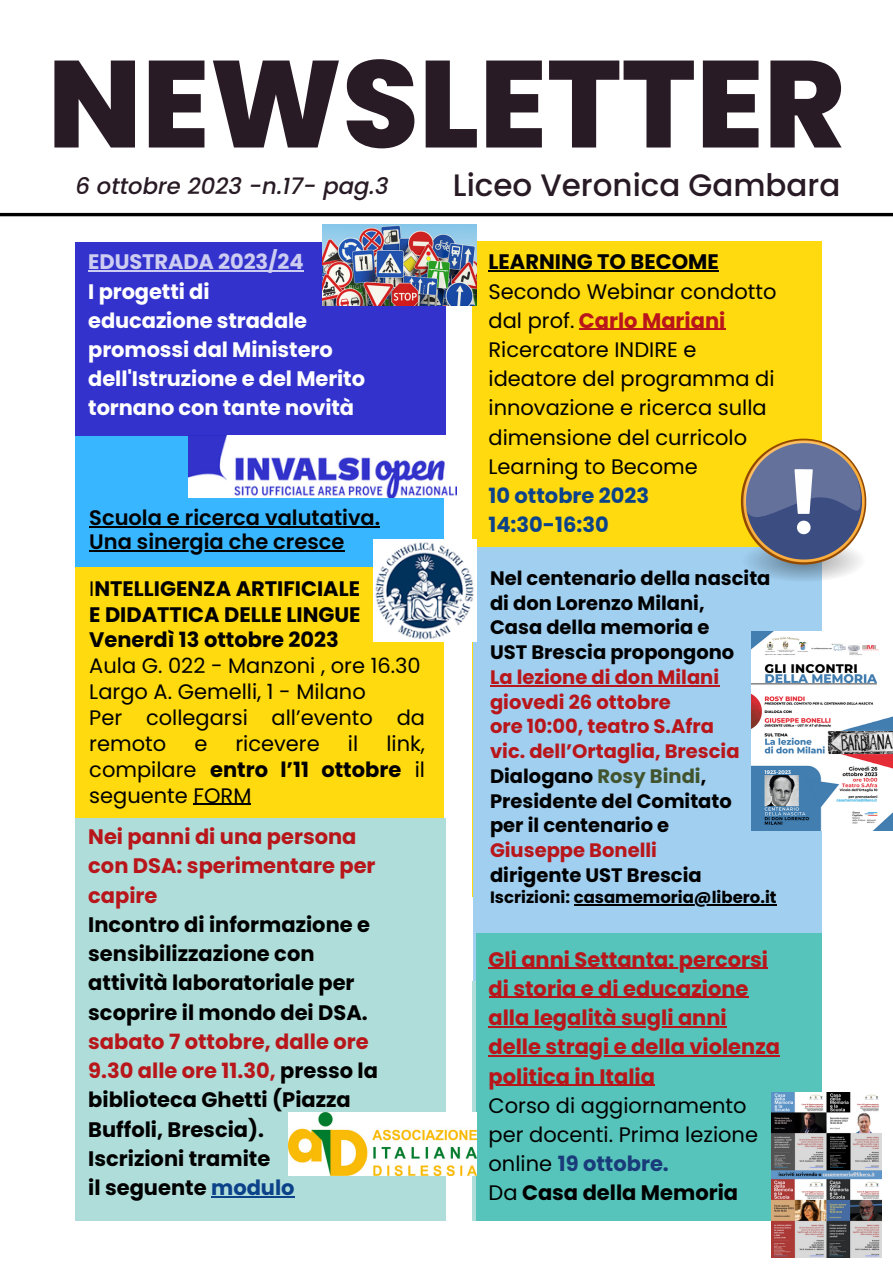
<style>
.page{position:relative;width:893px;height:1264px;background:#fff}
.page>*{position:absolute;margin:0;border:0;box-sizing:border-box;transform-origin:0 0}
.t1{font:800 123.3px "Poppins";color:#291b25}
.t2{font:500 30.9px "Poppins";color:#291b25}
.t3{font:italic 500 22.8px "Poppins";color:#291b25}
.t4{font:21px/29.2px "Poppins";color:#000}
.t5{font:700 21px/29.2px "Poppins";color:#000}
.t6{font:700 21px/29.2px "Poppins";color:#b8161a}
.t7{font:700 21px/29.2px "Poppins";letter-spacing:-.005em;color:#fff}
.t8{font:600 21px "Poppins";color:#000}
.t9{font:700 21px "Poppins";color:#0b428a}
.t10{font:700 21px "Poppins";color:#193b7a}
.t11{font:700 21px "Poppins";letter-spacing:-.005em;color:#cdcdf2}
.t12{font:700 19.5px/24.8px "Poppins";color:#000}
.t13{font:700 19.5px "Poppins";color:#b8161a}
.t14{font:700 16.5px "Poppins";color:#000}
.s1{font-weight:400}
.s2{font-weight:700}
.s3{color:#b8161a}
.s4{color:#0b428a}
.s5{font-weight:700;color:#b8161a}
.s6{color:#41542d}
.s7{font-weight:400;color:#000}
</style>
<div class="page">
<div style="left:472px;top:242px;width:350px;height:654px;background:#ffda0f"></div>
<hr style="left:0;top:213px;width:892px;height:3px;background:#000">
<div style="left:75px;top:818px;width:371px;height:402px;background:#afddd9"></div>
<div style="left:473px;top:547px;width:349px;height:434px;background:#a1cff0"></div>
<div style="left:75px;top:250px;width:369px;height:322px;background:#38b6ff"></div>
<div style="left:75px;top:242px;width:371px;height:194px;background:#3332cc"></div>
<div style="left:476px;top:932px;width:346px;height:288px;background:#56c4ba"></div>
<hr style="left:488px;top:967px;width:280px;height:1px;background:#b8161a">
<hr style="left:488px;top:996px;width:260px;height:2px;background:#b8161a">
<hr style="left:488px;top:1026px;width:238px;height:1px;background:#b8161a">
<hr style="left:488px;top:1055px;width:292px;height:1px;background:#b8161a">
<hr style="left:488px;top:1084px;width:167px;height:1px;background:#b8161a">
<img style="left:771px;top:1092px;width:110px;height:165px">
<div style="left:75px;top:567px;width:369px;height:251px;background:#ffda0f"></div>
<img style="left:374px;top:539px;width:102px;height:102px">
<img style="left:322px;top:224px;width:154px;height:81px">
<img style="left:751px;top:631px;width:141px;height:199px">
<img style="left:288px;top:1112px;width:188px;height:63px">
<hr style="left:88px;top:270px;width:215px;height:1px;background:#cdcdf2">
<img style="left:188px;top:436px;width:268px;height:61px">
<svg style="left:740px;top:438px;width:127px;height:143px"></svg>
<hr style="left:89px;top:526px;width:291px;height:1px;background:#000">
<hr style="left:89px;top:550px;width:255px;height:1px;background:#000">
<hr style="left:193px;top:803px;width:58px;height:2px;background:#000">
<hr style="left:488px;top:270px;width:230px;height:1px;background:#000">
<hr style="left:579px;top:329px;width:146px;height:1px;background:#b8161a">
<hr style="left:490px;top:685px;width:229px;height:1px;background:#b8161a">
<hr style="left:573px;top:904px;width:203px;height:1px;background:#000">
<hr style="left:211px;top:1196px;width:83px;height:1px;background:#0b428a">
<p class="t1" style="left:48px;top:18px;width:799px">NEWSLETTER</p>
<p class="t3" style="left:75px;top:170px;width:314px">6 ottobre 2023 -n.17- pag.3</p>
<p class="t2" style="left:453px;top:164px;width:389px">Liceo Veronica Gambara</p>
<p class="t11" style="left:88px;top:247px;width:217px">EDUSTRADA 2023/24</p>
<p class="t7" style="left:88px;top:276px;width:123px">I progetti di</p>
<p class="t7" style="left:88px;top:306px;width:278px">educazione stradale promossi dal Ministero dell'Istruzione e del Merito tornano con tante novità</p>
<p class="t8" style="left:89px;top:503px;width:292px">Scuola e ricerca valutativa.</p>
<p class="t8" style="left:89px;top:526px;width:256px">Una sinergia che cresce</p>
<p class="t5" style="left:89px;top:573px;width:272px"><span class="s1">I</span>NTELLIGENZA ARTIFICIALE</p>
<p class="t5" style="left:89px;top:599px;width:273px">E DIDATTICA DELLE LINGUE</p>
<p class="t5" style="left:89px;top:625px;width:251px">Venerdì 13 ottobre 2023</p>
<p class="t4" style="left:89px;top:651px;width:333px">Aula G. 022 - Manzoni , ore 16.30</p>
<p class="t4" style="left:89px;top:677px;width:278px">Largo A. Gemelli, 1 - Milano</p>
<p class="t4" style="left:89px;top:704px;width:337px;line-height:25.8px">Per collegarsi all’evento da remoto</p>
<p class="t4" style="left:89px;top:730px;width:337px;line-height:25.8px;text-align:justify;text-indent:297px">link, compilare <span class="s2">entro l’11 ottobre</span> il seguente FORM</p>
<p class="t4" style="left:194px;top:729px;width:15px">e</p>
<p class="t4" style="left:235px;top:729px;width:86px">ricevere</p>
<p class="t4" style="left:348px;top:729px;width:12px">il</p>
<p class="t6" style="left:88px;top:822px;width:289px">Nei panni di una persona con DSA: sperimentare per capire</p>
<p class="t5" style="left:88px;top:909px;width:283px">Incontro di informazione e sensibilizzazione con attività laboratoriale per scoprire il mondo dei DSA.</p>
<p class="t5" style="left:88px;top:1026px;width:291px"><span class="s3">sabato 7 ottobre, dalle ore<br>9.30 alle ore 11.30,</span> presso la biblioteca Ghetti (Piazza<br>Buffoli, Brescia).</p>
<p class="t5" style="left:88px;top:1143px;width:184px">Iscrizioni tramite</p>
<p class="t5" style="left:88px;top:1172px;width:208px">il seguente <span class="s4">modulo</span></p>
<p class="t5" style="left:488px;top:247px;width:232px">LEARNING TO BECOME</p>
<p class="t4" style="left:488px;top:276px;width:289px">Secondo Webinar condotto dal prof. <span class="s5">Carlo Mariani</span></p>
<p class="t4" style="left:488px;top:335px;width:209px">Ricercatore INDIRE e</p>
<p class="t4" style="left:488px;top:364px;width:287px">ideatore del programma di innovazione e ricerca sulla dimensione del curricolo<br>Learning to Become</p>
<p class="t9" style="left:488px;top:481px;width:162px">10 ottobre 2023</p>
<p class="t9" style="left:488px;top:510px;width:122px">14:30-16:30</p>
<p class="t12" style="left:490px;top:565px;width:282px">Nel centenario della nascita</p>
<p class="t12" style="left:490px;top:590px;width:216px">di don Lorenzo Milani,</p>
<p class="t12" style="left:490px;top:615px;width:221px">Casa della memoria e</p>
<p class="t12" style="left:490px;top:640px;width:246px">UST Brescia propongono</p>
<p class="t13" style="left:490px;top:663px;width:230px">La lezione di don Milani</p>
<p class="t13" style="left:490px;top:688px;width:182px">giovedi 26 ottobre</p>
<p class="t13" style="left:490px;top:713px;width:225px">ore 10:00, teatro S.Afra</p>
<p class="t13" style="left:490px;top:737px;width:251px">vic. dell’Ortaglia, Brescia</p>
<p class="t12" style="left:490px;top:763px;width:243px">Dialogano <span class="s6">Rosy Bindi</span>,<br>Presidente del Comitato</p>
<p class="t12" style="left:490px;top:813px;width:181px">per il centenario e</p>
<p class="t13" style="left:490px;top:836px;width:168px">Giuseppe Bonelli</p>
<p class="t12" style="left:490px;top:862px;width:213px">dirigente UST Brescia</p>
<p class="t14" style="left:490px;top:885px;width:288px">Iscrizioni: casamemoria@libero.it</p>
<p class="t6" style="left:488px;top:944px;width:281px">Gli anni Settanta: percorsi</p>
<p class="t6" style="left:488px;top:973px;width:261px">di storia e di educazione</p>
<p class="t6" style="left:488px;top:1003px;width:240px">alla legalità sugli anni</p>
<p class="t6" style="left:488px;top:1032px;width:293px">delle stragi e della violenza politica in Italia</p>
<p class="t4" style="left:488px;top:1090px;width:259px">Corso di aggiornamento</p>
<p class="t4" style="left:488px;top:1119px;width:271px">per docenti. Prima lezione</p>
<p class="t10" style="left:488px;top:1149px;width:182px"><span class="s7">online</span> 19 ottobre.</p>
<p class="t5" style="left:488px;top:1178px;width:251px"><span class="s1">Da</span> Casa della Memoria</p>
</div>
